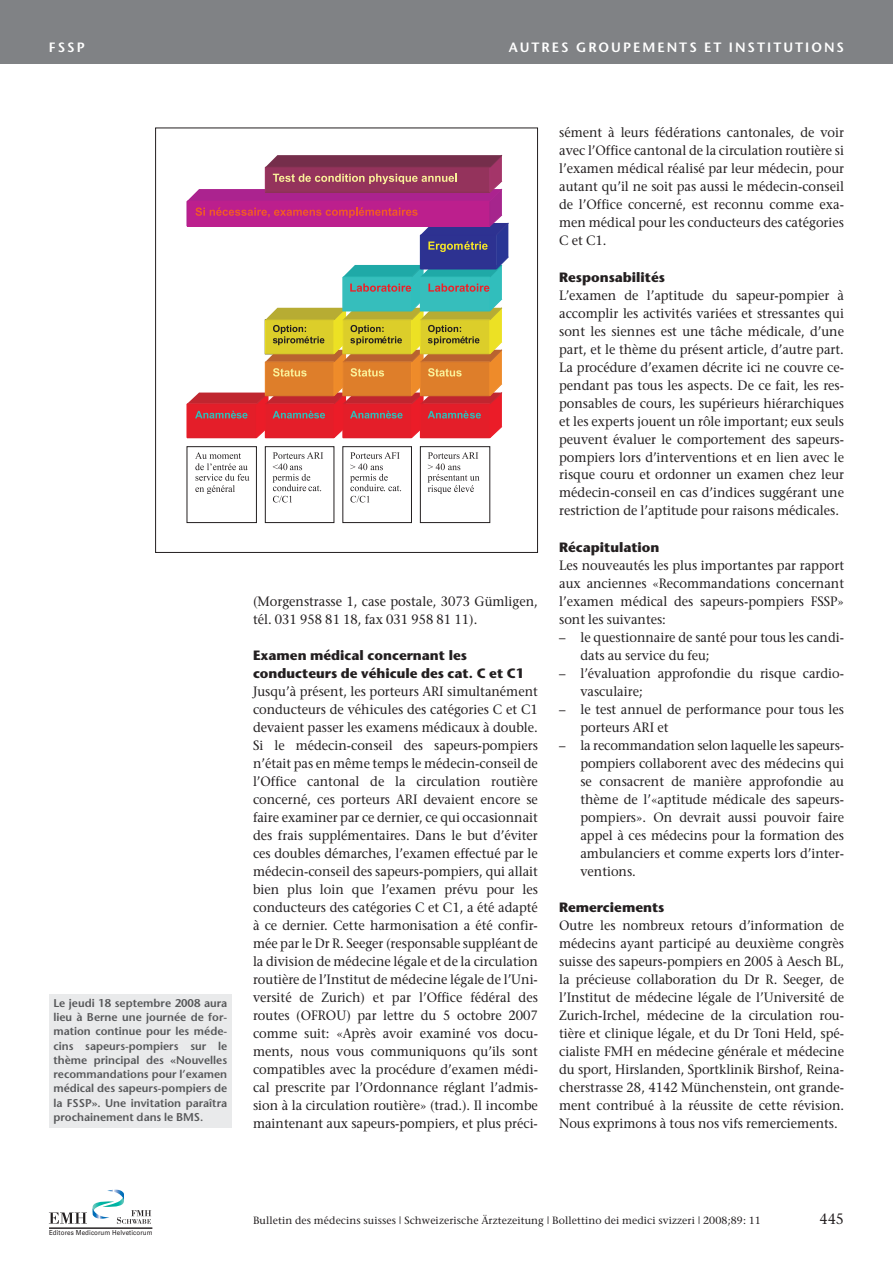
<style>
.page{position:relative;width:893px;height:1263px;background:#fff}
.page>*{position:absolute;margin:0;border:0;box-sizing:border-box;transform-origin:0 0}
.t1{font:15px "Stone Serif";color:#231f20;scale:.95 1}
.t2{font:13.5px/18px "Stone Serif";color:#231f20;text-align:justify;scale:.95 1}
.t3{font:700 13.5px/18px "Stone Sans";color:#231f20}
.t4{font:600 13.5px "Stone Sans";letter-spacing:.15em;color:#fff}
.t5{font:600 11.25px/14.2px "Stone Sans";color:#57585a;text-align:justify}
.t6{font:10.5px "Stone Serif";letter-spacing:.01em;color:#231f20}
.t7{font:6.9px "Univers";letter-spacing:.015em;color:#231f20;scale:.9 1}
</style>
<div class="page">
<div style="left:0;top:0;width:893px;height:64px;background:#808285"></div>
<svg style="left:49px;top:1189px;width:102px;height:35px"></svg>
<hr style="left:49px;top:1228px;width:103px;height:1px;background:#231f20">
<svg style="left:187px;top:155px;width:322px;height:283px"></svg>
<div style="left:187px;top:446px;width:70px;height:77px;border:1px solid #231f20"></div>
<svg style="left:195px;top:452px;width:54px;height:42px"></svg>
<div style="left:265px;top:446px;width:69px;height:77px;border:1px solid #231f20"></div>
<svg style="left:273px;top:452px;width:50px;height:50px"></svg>
<div style="left:342px;top:446px;width:70px;height:77px;border:1px solid #231f20"></div>
<svg style="left:350px;top:452px;width:51px;height:50px"></svg>
<div style="left:420px;top:446px;width:70px;height:77px;border:1px solid #231f20"></div>
<svg style="left:428px;top:452px;width:51px;height:42px"></svg>
<div style="left:49px;top:994px;width:183px;height:134px;background:#e9eaeb"></div>
<p class="t4" style="left:49px;top:42px;width:37px">FSSP</p>
<p class="t4" style="left:509px;top:42px;width:337px">AUTRES GROUPEMENTS ET INSTITUTIONS</p>
<p class="t5" style="left:53px;top:997px;width:175px">Le jeudi 18 septembre 2008 aura lieu à Berne une journée de for&shy;mation continue pour les méde&shy;cins sapeurs-pompiers sur le thème principal des «Nouvelles recommandations pour l’examen médical des sapeurs-pompiers de la FSSP». Une invitation paraîtra prochainement dans le BMS.</p>
<p class="t2" style="left:253px;top:594px;width:301px">(Morgenstrasse 1, case postale, 3073 Gümligen, tél. 031 958 81 18, fax 031 958 81 11).</p>
<p class="t3" style="left:253px;top:648px;width:273px">Examen médical concernant les conducteurs de véhicule des cat. C et C1</p>
<p class="t2" style="left:253px;top:684px;width:301px">Jusqu’à présent, les porteurs ARI simultanément conducteurs de véhicules des catégories C et C1 devaient passer les examens médicaux à double.<br>Si le médecin-conseil des sapeurs-pompiers n’était pas en même temps le médecin-conseil de l’Office cantonal de la circulation routière concerné, ces porteurs ARI devaient encore se faire examiner par ce dernier, ce qui occasionnait des frais supplémentaires. Dans le but d’éviter ces doubles démarches, l’examen effectué par le médecin-conseil des sapeurs-pompiers, qui allait bien plus loin que l’examen prévu pour les conducteurs des catégories C et C1, a été adapté à ce dernier. Cette harmonisation a été confir&shy;mée par le Dr R. Seeger (responsable suppléant de la division de médecine légale et de la circulation routière de l’Institut de médecine légale de l’Uni&shy;versité de Zurich) et par l’Office fédéral des routes (OFROU) par lettre du 5 octobre 2007 comme suit: «Après avoir examiné vos docu&shy;ments, nous vous communiquons qu’ils sont compatibles avec la procédure d’examen médi&shy;cal prescrite par l’Ordonnance réglant l’admis&shy;sion à la circulation routière» (trad.). Il incombe maintenant aux sapeurs-pompiers, et plus préci-</p>
<p class="t2" style="left:559px;top:125px;width:301px">sément à leurs fédérations cantonales, de voir avec l’Office cantonal de la circulation routière si l’examen médical réalisé par leur médecin, pour autant qu’il ne soit pas aussi le médecin-conseil de l’Office concerné, est reconnu comme exa&shy;men médical pour les conducteurs des catégories C et C1.</p>
<p class="t3" style="left:559px;top:269px;width:107px">Responsabilités</p>
<p class="t2" style="left:559px;top:287px;width:301px">L’examen de l’aptitude du sapeur-pompier à accomplir les activités variées et stressantes qui sont les siennes est une tâche médicale, d’une part, et le thème du présent article, d’autre part.<br>La procédure d’examen décrite ici ne couvre ce&shy;pendant pas tous les aspects. De ce fait, les res&shy;ponsables de cours, les supérieurs hiérarchiques et les experts jouent un rôle important; eux seuls peuvent évaluer le comportement des sapeurs&shy;pompiers lors d’interventions et en lien avec le risque couru et ordonner un examen chez leur médecin-conseil en cas d’indices suggérant une restriction de l’aptitude pour raisons médicales.</p>
<p class="t3" style="left:559px;top:539px;width:102px">Récapitulation</p>
<p class="t2" style="left:559px;top:557px;width:301px">Les nouveautés les plus importantes par rapport aux anciennes «Recommandations concernant l’examen médical des sapeurs-pompiers FSSP» sont les suivantes:</p>
<p class="t2" style="left:580px;top:629px;width:279px;text-indent:-21px">– le questionnaire de santé pour tous les candi&shy;dats au service du feu;</p>
<p class="t2" style="left:580px;top:665px;width:279px;text-indent:-21px">– l’évaluation approfondie du risque cardio&shy;vasculaire;</p>
<p class="t2" style="left:580px;top:701px;width:279px;text-indent:-21px">– le test annuel de performance pour tous les porteurs ARI et</p>
<p class="t2" style="left:580px;top:737px;width:279px;text-indent:-21px">– la recommandation selon laquelle les sapeurs&shy;pompiers collaborent avec des médecins qui se consacrent de manière approfondie au thème de l’«aptitude médicale des sapeurs&shy;pompiers». On devrait aussi pouvoir faire appel à ces médecins pour la formation des ambulanciers et comme experts lors d’inter&shy;ventions.</p>
<p class="t3" style="left:559px;top:899px;width:107px">Remerciements</p>
<p class="t2" style="left:559px;top:917px;width:301px">Outre les nombreux retours d’information de médecins ayant participé au deuxième congrès suisse des sapeurs-pompiers en 2005 à Aesch BL, la précieuse collaboration du Dr R. Seeger, de l’Institut de médecine légale de l’Université de Zurich-Irchel, médecine de la circulation rou&shy;tière et clinique légale, et du Dr Toni Held, spé&shy;cialiste FMH en médecine générale et médecine du sport, Hirslanden, Sportklinik Birshof, Reina&shy;cherstrasse 28, 4142 Münchenstein, ont grande&shy;ment contribué à la réussite de cette révision.<br>Nous exprimons à tous nos vifs remerciements.</p>
<p class="t7" style="left:49px;top:1229px;width:117px">Editores Medicorum Helveticorum</p>
<p class="t6" style="left:253px;top:1216px;width:509px">Bulletin des médecins suisses | Schweizerische Ärztezeitung | Bollettino dei medici svizzeri | 2008;89: 11</p>
<p class="t1" style="left:819px;top:1213px;width:27px">445</p>
</div>
